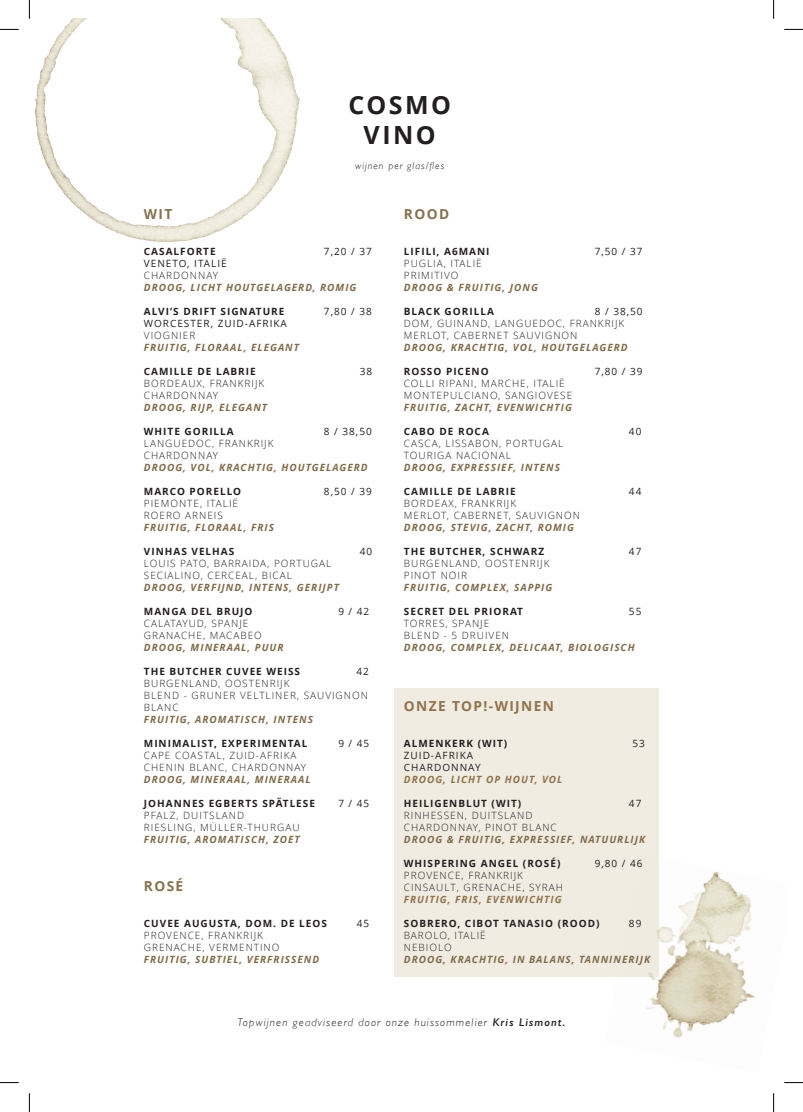
<style>
.page{position:relative;width:803px;height:1112px;background:#fff}
.page>*{position:absolute;margin:0;border:0;box-sizing:border-box;transform-origin:0 0}
.t1{font:700 25px "Open Sans";letter-spacing:.1em;color:#231f20}
.t2{font:700 13.75px "Open Sans";letter-spacing:.1em;color:#90724b}
.t3{font:700 13.75px "Open Sans";letter-spacing:.1em;color:#86714d}
.t4{font:italic 300 11.25px "Gill Sans";letter-spacing:.1em;color:#231f20}
.t5{font:300 10px/12px "Open Sans";letter-spacing:.1em;color:#231f20}
.t6{font:italic 700 10px "Open Sans";letter-spacing:.1em;color:#816c4a}
.t7{font:700 10px "Open Sans";letter-spacing:.1em;color:#231f20}
.t8{font:10px "Open Sans";letter-spacing:.1em;color:#231f20}
.t9{font:italic 700 10px "Open Sans";letter-spacing:.1em;color:#90724b}
.t10{font:italic 300 10px "Gill Sans";letter-spacing:.1em;color:#231f20}
.s1{font-weight:600}
</style>
<div class="page">
<img style="left:604px;top:853px;width:151px;height:185px">
<img style="left:35px;top:19px;width:265px;height:223px">
<div style="left:394px;top:688px;width:264px;height:288px;background:#f0ece2"></div>
<svg style="left:0;top:29px;width:19px;height:1px"></svg>
<svg style="left:784px;top:29px;width:19px;height:1px"></svg>
<svg style="left:0;top:1082px;width:19px;height:1px"></svg>
<svg style="left:784px;top:1082px;width:19px;height:1px"></svg>
<svg style="left:29px;top:0;width:1px;height:19px"></svg>
<svg style="left:29px;top:1093px;width:1px;height:18px"></svg>
<svg style="left:773px;top:0;width:1px;height:19px"></svg>
<svg style="left:773px;top:1093px;width:1px;height:18px"></svg>
<p class="t1" style="left:348px;top:87px;width:104px">COSMO</p>
<p class="t1" style="left:364px;top:117px;width:74px">VINO</p>
<p class="t10" style="left:355px;top:160px;width:90px">wijnen per glas/fles</p>
<p class="t3" style="left:144px;top:204px;width:30px">WIT</p>
<p class="t7" style="left:144px;top:244px;width:73px">CASALFORTE</p>
<p class="t8" style="left:324px;top:244px;width:49px">7,20 / 37</p>
<p class="t8" style="left:144px;top:256px;width:84px">VENETO, ITALIË</p>
<p class="t5" style="left:144px;top:268px;width:76px">CHARDONNAY</p>
<p class="t6" style="left:144px;top:280px;width:214px">DROOG, LICHT HOUTGELAGERD, ROMIG</p>
<p class="t7" style="left:144px;top:304px;width:142px">ALVI’S DRIFT SIGNATURE</p>
<p class="t8" style="left:324px;top:304px;width:49px">7,80 / 38</p>
<p class="t8" style="left:144px;top:316px;width:145px">WORCESTER, ZUID-AFRIKA</p>
<p class="t5" style="left:144px;top:328px;width:53px">VIOGNIER</p>
<p class="t6" style="left:144px;top:340px;width:157px">FRUITIG, FLORAAL, ELEGANT</p>
<p class="t7" style="left:144px;top:364px;width:113px">CAMILLE DE LABRIE</p>
<p class="t8" style="left:360px;top:364px;width:14px">38</p>
<p class="t5" style="left:144px;top:376px;width:122px">BORDEAUX, FRANKRIJK</p>
<p class="t5" style="left:144px;top:388px;width:76px">CHARDONNAY</p>
<p class="t6" style="left:144px;top:400px;width:125px">DROOG, RIJP, ELEGANT</p>
<p class="t7" style="left:144px;top:424px;width:91px">WHITE GORILLA</p>
<p class="t8" style="left:324px;top:424px;width:49px">8 / 38,50</p>
<p class="t5" style="left:144px;top:436px;width:131px">LANGUEDOC, FRANKRIJK</p>
<p class="t5" style="left:144px;top:448px;width:76px">CHARDONNAY</p>
<p class="t6" style="left:144px;top:460px;width:225px">DROOG, VOL, KRACHTIG, HOUTGELAGERD</p>
<p class="t7" style="left:144px;top:484px;width:99px">MARCO PORELLO</p>
<p class="t8" style="left:324px;top:484px;width:49px">8,50 / 39</p>
<p class="t5" style="left:144px;top:496px;width:96px">PIEMONTE, ITALIË</p>
<p class="t5" style="left:144px;top:508px;width:80px">ROERO ARNEIS</p>
<p class="t6" style="left:144px;top:520px;width:132px">FRUITIG, FLORAAL, FRIS</p>
<p class="t7" style="left:144px;top:544px;width:92px">VINHAS VELHAS</p>
<p class="t8" style="left:360px;top:544px;width:14px">40</p>
<p class="t5" style="left:144px;top:556px;width:189px">LOUIS PATO, BARRAIDA, PORTUGAL</p>
<p class="t5" style="left:144px;top:568px;width:149px">SECIALINO, CERCEAL, BICAL</p>
<p class="t6" style="left:144px;top:580px;width:197px">DROOG, VERFIJND, INTENS, GERIJPT</p>
<p class="t7" style="left:144px;top:604px;width:110px">MANGA DEL BRUJO</p>
<p class="t8" style="left:338px;top:604px;width:33px">9 / 42</p>
<p class="t5" style="left:144px;top:616px;width:106px">CALATAYUD, SPANJE</p>
<p class="t5" style="left:144px;top:628px;width:119px">GRANACHE, MACABEO</p>
<p class="t6" style="left:144px;top:640px;width:141px">DROOG, MINERAAL, PUUR</p>
<p class="t7" style="left:144px;top:664px;width:158px">THE BUTCHER CUVEE WEISS</p>
<p class="t8" style="left:356px;top:664px;width:14px">42</p>
<p class="t5" style="left:144px;top:676px;width:147px">BURGENLAND, OOSTENRIJK</p>
<p class="t5" style="left:144px;top:688px;width:225px">BLEND - GRUNER VELTLINER, SAUVIGNON<br>BLANC</p>
<p class="t6" style="left:144px;top:712px;width:171px">FRUITIG, AROMATISCH, INTENS</p>
<p class="t7" style="left:144px;top:736px;width:165px">MINIMALIST, EXPERIMENTAL</p>
<p class="t8" style="left:338px;top:736px;width:33px">9 / 45</p>
<p class="t5" style="left:144px;top:748px;width:154px">CAPE COASTAL, ZUID-AFRIKA</p>
<p class="t5" style="left:144px;top:760px;width:164px">CHENIN BLANC, CHARDONNAY</p>
<p class="t6" style="left:144px;top:772px;width:168px">DROOG, MINERAAL, MINERAAL</p>
<p class="t7" style="left:144px;top:796px;width:173px">JOHANNES EGBERTS SPÄTLESE</p>
<p class="t8" style="left:338px;top:796px;width:33px">7 / 45</p>
<p class="t5" style="left:144px;top:808px;width:102px">PFALZ, DUITSLAND</p>
<p class="t5" style="left:144px;top:820px;width:157px">RIESLING, MÜLLER-THURGAU</p>
<p class="t6" style="left:144px;top:832px;width:158px">FRUITIG, AROMATISCH, ZOET</p>
<p class="t3" style="left:144px;top:876px;width:41px">ROSÉ</p>
<p class="t7" style="left:144px;top:916px;width:185px">CUVEE AUGUSTA, DOM. DE LEOS</p>
<p class="t8" style="left:357px;top:916px;width:14px">45</p>
<p class="t5" style="left:144px;top:928px;width:121px">PROVENCE, FRANKRIJK</p>
<p class="t5" style="left:144px;top:940px;width:137px">GRENACHE, VERMENTINO</p>
<p class="t6" style="left:144px;top:952px;width:177px">FRUITIG, SUBTIEL, VERFRISSEND</p>
<p class="t3" style="left:404px;top:204px;width:47px">ROOD</p>
<p class="t7" style="left:404px;top:244px;width:87px">LIFILI, A6MANI</p>
<p class="t8" style="left:595px;top:244px;width:49px">7,50 / 37</p>
<p class="t5" style="left:404px;top:256px;width:79px">PUGLIA, ITALIË</p>
<p class="t5" style="left:404px;top:268px;width:56px">PRIMITIVO</p>
<p class="t6" style="left:404px;top:280px;width:136px">DROOG &amp; FRUITIG, JONG</p>
<p class="t7" style="left:404px;top:304px;width:91px">BLACK GORILLA</p>
<p class="t8" style="left:595px;top:304px;width:49px">8 / 38,50</p>
<p class="t5" style="left:404px;top:316px;width:222px">DOM, GUINAND, LANGUEDOC, FRANKRIJK</p>
<p class="t5" style="left:404px;top:328px;width:175px">MERLOT, CABERNET SAUVIGNON</p>
<p class="t6" style="left:404px;top:340px;width:225px">DROOG, KRACHTIG, VOL, HOUTGELAGERD</p>
<p class="t7" style="left:404px;top:364px;width:86px">ROSSO PICENO</p>
<p class="t8" style="left:595px;top:364px;width:49px">7,80 / 39</p>
<p class="t5" style="left:404px;top:376px;width:162px">COLLI RIPANI, MARCHE, ITALIË</p>
<p class="t5" style="left:404px;top:388px;width:170px">MONTEPULCIANO, SANGIOVESE</p>
<p class="t6" style="left:404px;top:400px;width:169px">FRUITIG, ZACHT, EVENWICHTIG</p>
<p class="t7" style="left:404px;top:424px;width:86px">CABO DE ROCA</p>
<p class="t8" style="left:629px;top:424px;width:14px">40</p>
<p class="t5" style="left:404px;top:436px;width:161px">CASCA, LISSABON, PORTUGAL</p>
<p class="t5" style="left:404px;top:448px;width:108px">TOURIGA NACIONAL</p>
<p class="t6" style="left:404px;top:460px;width:158px">DROOG, EXPRESSIEF, INTENS</p>
<p class="t7" style="left:404px;top:484px;width:113px">CAMILLE DE LABRIE</p>
<p class="t8" style="left:629px;top:484px;width:14px">44</p>
<p class="t5" style="left:404px;top:496px;width:114px">BORDEAX, FRANKRIJK</p>
<p class="t5" style="left:404px;top:508px;width:178px">MERLOT, CABERNET, SAUVIGNON</p>
<p class="t6" style="left:404px;top:520px;width:172px">DROOG, STEVIG, ZACHT, ROMIG</p>
<p class="t7" style="left:404px;top:544px;width:142px">THE BUTCHER, SCHWARZ</p>
<p class="t8" style="left:629px;top:544px;width:14px">47</p>
<p class="t5" style="left:404px;top:556px;width:147px">BURGENLAND, OOSTENRIJK</p>
<p class="t5" style="left:404px;top:568px;width:65px">PINOT NOIR</p>
<p class="t6" style="left:404px;top:580px;width:150px">FRUITIG, COMPLEX, SAPPIG</p>
<p class="t7" style="left:404px;top:604px;width:121px">SECRET DEL PRIORAT</p>
<p class="t8" style="left:629px;top:604px;width:14px">55</p>
<p class="t5" style="left:404px;top:616px;width:87px">TORRES, SPANJE</p>
<p class="t5" style="left:404px;top:628px;width:107px">BLEND - 5 DRUIVEN</p>
<p class="t6" style="left:404px;top:640px;width:232px">DROOG, COMPLEX, DELICAAT, BIOLOGISCH</p>
<p class="t2" style="left:404px;top:696px;width:152px">ONZE TOP!-WIJNEN</p>
<p class="t7" style="left:404px;top:736px;width:105px">ALMENKERK (WIT)</p>
<p class="t8" style="left:632px;top:736px;width:14px">53</p>
<p class="t8" style="left:404px;top:748px;width:71px">ZUID-AFRIKA</p>
<p class="t8" style="left:404px;top:760px;width:78px">CHARDONNAY</p>
<p class="t9" style="left:404px;top:772px;width:160px">DROOG, LICHT OP HOUT, VOL</p>
<p class="t7" style="left:404px;top:796px;width:119px">HEILIGENBLUT (WIT)</p>
<p class="t8" style="left:629px;top:796px;width:14px">47</p>
<p class="t5" style="left:404px;top:808px;width:130px">RINHESSEN, DUITSLAND</p>
<p class="t5" style="left:404px;top:820px;width:154px">CHARDONNAY, PINOT BLANC</p>
<p class="t6" style="left:404px;top:832px;width:243px">DROOG &amp; FRUITIG, EXPRESSIEF, NATUURLIJK</p>
<p class="t7" style="left:404px;top:856px;width:158px">WHISPERING ANGEL (ROSÉ)</p>
<p class="t8" style="left:595px;top:856px;width:49px">9,80 / 46</p>
<p class="t5" style="left:404px;top:868px;width:121px">PROVENCE, FRANKRIJK</p>
<p class="t5" style="left:404px;top:880px;width:161px">CINSAULT, GRENACHE, SYRAH</p>
<p class="t9" style="left:404px;top:892px;width:159px">FRUITIG, FRIS, EVENWICHTIG</p>
<p class="t7" style="left:404px;top:916px;width:197px">SOBRERO, CIBOT TANASIO (ROOD)</p>
<p class="t8" style="left:629px;top:916px;width:14px">89</p>
<p class="t5" style="left:404px;top:928px;width:83px">BAROLO, ITALIË</p>
<p class="t5" style="left:404px;top:940px;width:49px">NEBIOLO</p>
<p class="t6" style="left:404px;top:952px;width:248px">DROOG, KRACHTIG, IN BALANS, TANNINERIJK</p>
<p class="t4" style="left:238px;top:1015px;width:329px">Topwijnen geadviseerd door onze huissommelier <span class="s1">Kris Lismont.</span></p>
</div>
